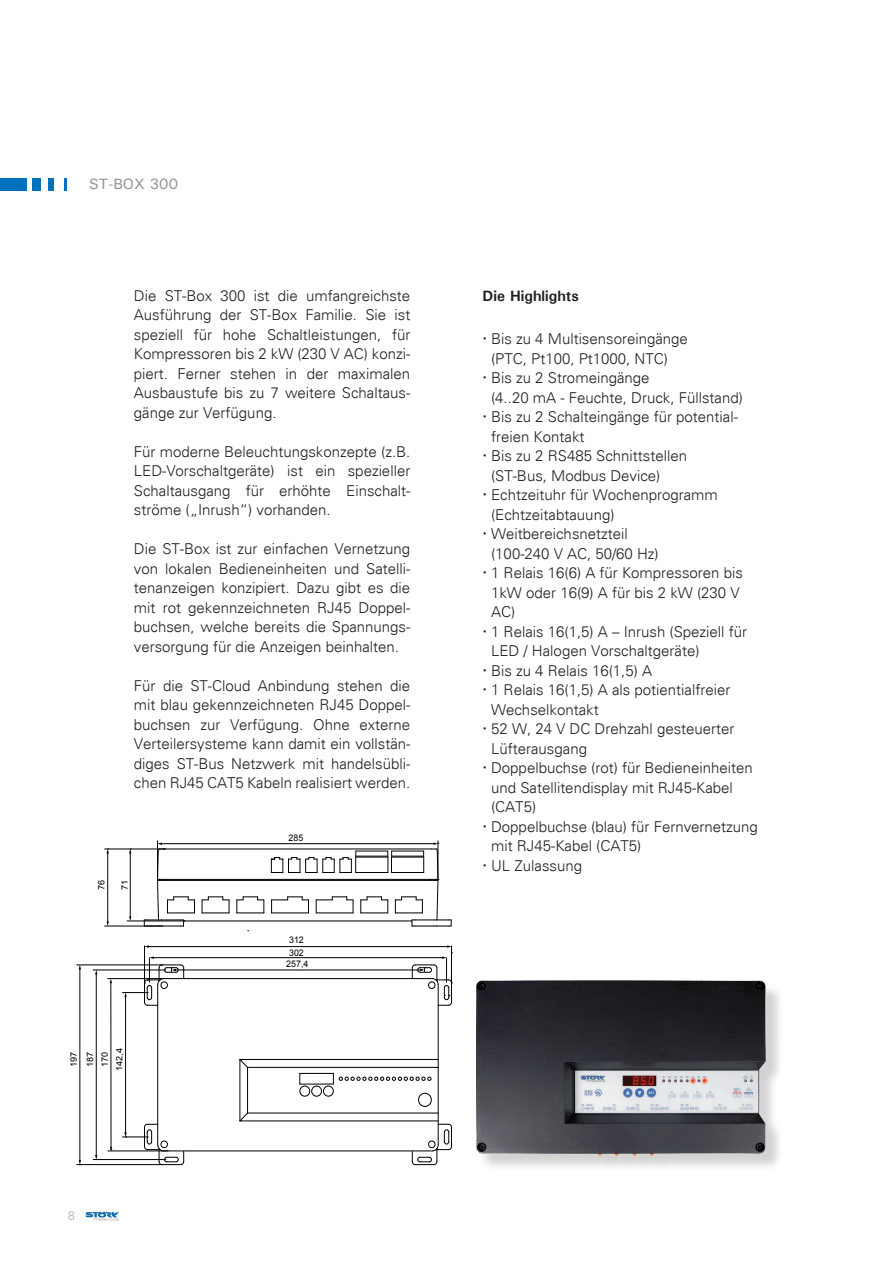
<style>
.page{position:relative;width:893px;height:1263px;background:#fff}
.page>*{position:absolute;margin:0;border:0;box-sizing:border-box;transform-origin:0 0}
.t1{font:300 15px/19.5px "Univers";color:#231f20}
.Zwischenüberschrift{font:700 15px "Univers";color:#231f20}
.Überschriften{font:500 15px "Univers";color:#939598}
.Seitenzahl_links{font:300 12px "Univers";color:#a8a9ad}
.t2{font:9.15px "Arial";color:#000}
.t3{font:8.85px/16.4px "Arial";color:#000}
</style>
<div class="page">
<div style="left:0;top:179px;width:27px;height:12px;background:#0072bc"></div>
<div style="left:32px;top:179px;width:8px;height:12px;background:#0072bc"></div>
<div style="left:48px;top:179px;width:6px;height:12px;background:#0072bc"></div>
<svg style="left:64px;top:179px;width:3px;height:12px"></svg>
<img style="left:476px;top:980px;width:301px;height:186px">
<hr style="left:300px;top:1084px;width:33px;height:1px;background:#000">
<hr style="left:300px;top:1073px;width:33px;height:1px;background:#000">
<svg style="left:333px;top:1073px;width:98px;height:11px"></svg>
<div style="left:323px;top:1086px;width:11px;height:10px;border:1px solid #000;border-radius:50%"></div>
<div style="left:299px;top:1086px;width:11px;height:10px;border:1px solid #000;border-radius:50%"></div>
<div style="left:311px;top:1086px;width:11px;height:10px;border:1px solid #000;border-radius:50%"></div>
<hr style="left:165px;top:1150px;width:266px;height:1px;background:#000">
<hr style="left:240px;top:1120px;width:198px;height:1px;background:#000">
<hr style="left:239px;top:1059px;width:1px;height:62px;background:#000">
<hr style="left:240px;top:1059px;width:198px;height:1px;background:#000">
<hr style="left:438px;top:985px;width:1px;height:160px;background:#000">
<hr style="left:157px;top:985px;width:1px;height:160px;background:#000">
<hr style="left:164px;top:978px;width:268px;height:1px;background:#000">
<hr style="left:248px;top:1067px;width:190px;height:1px;background:#000">
<hr style="left:248px;top:1112px;width:190px;height:1px;background:#000">
<hr style="left:247px;top:1067px;width:1px;height:46px;background:#000">
<svg style="left:239px;top:1112px;width:10px;height:10px"></svg>
<svg style="left:239px;top:1059px;width:10px;height:9px"></svg>
<div style="left:418px;top:1093px;width:14px;height:14px;border:1px solid #000;border-radius:50%"></div>
<svg style="left:411px;top:1123px;width:41px;height:42px"></svg>
<svg style="left:236px;top:896px;width:28px;height:17px"></svg>
<svg style="left:202px;top:896px;width:28px;height:17px"></svg>
<hr style="left:184px;top:920px;width:227px;height:1px;background:#000">
<hr style="left:167px;top:880px;width:262px;height:1px;background:#000">
<hr style="left:163px;top:848px;width:268px;height:1px;background:#000">
<hr style="left:167px;top:879px;width:262px;height:1px;background:#000">
<hr style="left:105px;top:926px;width:56px;height:1px;background:#000">
<hr style="left:105px;top:849px;width:58px;height:1px;background:#000">
<hr style="left:107px;top:853px;width:1px;height:69px;background:#000">
<hr style="left:127px;top:921px;width:56px;height:1px;background:#000">
<hr style="left:130px;top:853px;width:1px;height:64px;background:#000">
<hr style="left:157px;top:841px;width:1px;height:37px;background:#000">
<hr style="left:438px;top:841px;width:1px;height:37px;background:#000">
<hr style="left:161px;top:843px;width:273px;height:1px;background:#000">
<svg style="left:144px;top:842px;width:51px;height:84px"></svg>
<svg style="left:271px;top:842px;width:181px;height:84px"></svg>
<hr style="left:175px;top:970px;width:246px;height:1px;background:#000">
<hr style="left:153px;top:957px;width:290px;height:1px;background:#000">
<hr style="left:144px;top:946px;width:1px;height:36px;background:#000">
<hr style="left:148px;top:946px;width:300px;height:1px;background:#000">
<hr style="left:125px;top:996px;width:1px;height:137px;background:#000">
<hr style="left:93px;top:970px;width:73px;height:1px;background:#000">
<hr style="left:93px;top:1159px;width:73px;height:1px;background:#000">
<hr style="left:96px;top:974px;width:1px;height:182px;background:#000">
<hr style="left:77px;top:965px;width:84px;height:1px;background:#000">
<hr style="left:77px;top:1164px;width:84px;height:1px;background:#000">
<hr style="left:80px;top:968px;width:1px;height:193px;background:#000">
<hr style="left:108px;top:978px;width:56px;height:1px;background:#000">
<hr style="left:108px;top:1151px;width:60px;height:1px;background:#000">
<hr style="left:111px;top:982px;width:1px;height:166px;background:#000">
<svg style="left:122px;top:956px;width:62px;height:50px"></svg>
<svg style="left:122px;top:1123px;width:62px;height:42px"></svg>
<svg style="left:411px;top:945px;width:41px;height:61px"></svg>
<svg style="left:86px;top:1212px;width:33px;height:8px"></svg>
<p class="Überschriften" style="left:89px;top:174px;width:90px">ST-BOX 300</p>
<p class="t1" style="left:134px;top:286px;width:278px;text-align:justify">Die ST-Box 300 ist die umfangreichste Ausführung der ST-Box Familie. Sie ist speziell für hohe Schaltleistungen, für Kompressoren bis 2 kW (230 V AC) konzi&shy;piert. Ferner stehen in der maximalen Ausbaustufe bis zu 7 weitere Schaltaus&shy;gänge zur Verfügung.</p>
<p class="t1" style="left:134px;top:442px;width:278px;text-align:justify">Für moderne Beleuchtungskonzepte (z.B.<br>LED-Vorschaltgeräte) ist ein spezieller Schaltausgang für erhöhte Einschalt&shy;ströme („Inrush“) vorhanden.</p>
<p class="t1" style="left:134px;top:539px;width:278px;text-align:justify">Die ST-Box ist zur einfachen Vernetzung von lokalen Bedieneinheiten und Satelli&shy;tenanzeigen konzipiert. Dazu gibt es die mit rot gekennzeichneten RJ45 Doppel&shy;buchsen, welche bereits die Spannungs&shy;versorgung für die Anzeigen beinhalten.</p>
<p class="t1" style="left:134px;top:676px;width:278px;text-align:justify">Für die ST-Cloud Anbindung stehen die mit blau gekennzeichneten RJ45 Doppel&shy;buchsen zur Verfügung. Ohne externe Verteilersysteme kann damit ein vollstän&shy;diges ST-Bus Netzwerk mit handelsübli&shy;chen RJ45 CAT5 Kabeln realisiert werden.</p>
<p class="t3" style="left:93px;top:889px;width:12px;rotate:-90deg">76</p>
<p class="t3" style="left:117px;top:889px;width:12px;rotate:-90deg">71</p>
<p class="t3" style="left:66px;top:1067px;width:17px;rotate:-90deg">197<br>187</p>
<p class="t3" style="left:97px;top:1067px;width:17px;rotate:-90deg">170</p>
<p class="t3" style="left:111px;top:1071px;width:24px;rotate:-90deg">142,4</p>
<p class="Seitenzahl_links" style="left:68px;top:1209px;width:8px">8</p>
<p class="t2" style="left:288px;top:831px;width:16px">285</p>
<p class="t2" style="left:289px;top:934px;width:16px">312</p>
<p class="t2" style="left:289px;top:946px;width:16px">302</p>
<p class="t2" style="left:286px;top:958px;width:24px">257,4</p>
<p class="Zwischenüberschrift" style="left:483px;top:286px;width:98px">Die Highlights</p>
<p class="t1" style="left:491px;top:329px;width:198px">Bis zu 4 Multisensoreingänge (PTC, Pt100, Pt1000, NTC)</p>
<p class="t1" style="left:491px;top:368px;width:253px">Bis zu 2 Stromeingänge<br>(4..20 mA - Feuchte, Druck, Füllstand)</p>
<p class="t1" style="left:491px;top:407px;width:248px">Bis zu 2 Schalteingänge für potential&shy;freien Kontakt</p>
<p class="t1" style="left:491px;top:446px;width:197px">Bis zu 2 RS485 Schnittstellen (ST-Bus, Modbus Device)</p>
<p class="t1" style="left:491px;top:485px;width:228px">Echtzeituhr für Wochenprogramm (Echtzeitabtauung)</p>
<p class="t1" style="left:491px;top:524px;width:169px">Weitbereichsnetzteil (100-240 V AC, 50/60 Hz)</p>
<p class="t1" style="left:491px;top:563px;width:253px">1 Relais 16(6) A für Kompressoren bis<br>1kW oder 16(9) A für bis 2 kW (230 V<br>AC)</p>
<p class="t1" style="left:491px;top:621px;width:257px">1 Relais 16(1,5) A – Inrush (Speziell für<br>LED / Halogen Vorschaltgeräte)</p>
<p class="t1" style="left:491px;top:660px;width:162px">Bis zu 4 Relais 16(1,5) A</p>
<p class="t1" style="left:491px;top:680px;width:241px">1 Relais 16(1,5) A als potientialfreier<br>Wechselkontakt</p>
<p class="t1" style="left:491px;top:719px;width:245px">52 W, 24 V DC Drehzahl gesteuerter<br>Lüfterausgang</p>
<p class="t1" style="left:491px;top:758px;width:263px">Doppelbuchse (rot) für Bedieneinheiten und Satellitendisplay mit RJ45-Kabel (CAT5)</p>
<p class="t1" style="left:491px;top:816px;width:268px">Doppelbuchse (blau) für Fernvernetzung mit RJ45-Kabel (CAT5)</p>
<p class="t1" style="left:491px;top:855px;width:92px">UL Zulassung</p>
</div>
